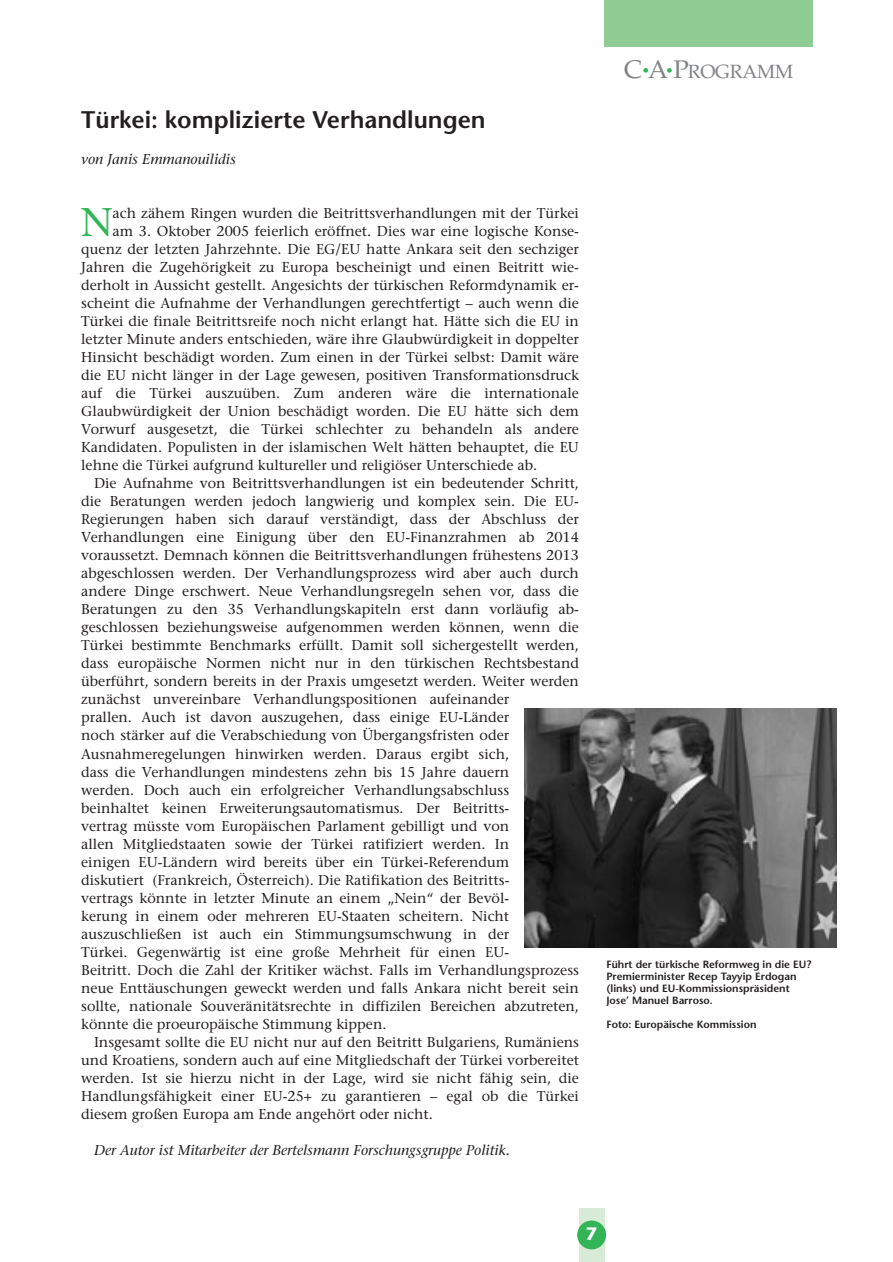
<style>
.page{position:relative;width:893px;height:1262px;background:#fff}
.page>*{position:absolute;margin:0;border:0;box-sizing:border-box;transform-origin:0 0}
.t1{font:39.9px "Stone Serif";color:#32b457}
.t2{font:600 24px "Stone Sans";color:#231f20}
.t3{font:19.2px "Palatino";letter-spacing:-.005em;color:#808285}
.t4{font:700 18px "Stone Sans";color:#fff}
.t5{font:14.25px "Stone Serif";color:#231f20}
.t6{font:italic 14.25px "Stone Serif";color:#231f20}
.t7{font:600 10.5px/12px "Stone Sans";color:#231f20}
.s1{font-size:25.5px}
</style>
<div class="page">
<div style="left:579px;top:1208px;width:25px;height:54px;background:#d7ebd7"></div>
<div style="left:577px;top:1220px;width:29px;height:29px;background:#32b457;border-radius:50%"></div>
<div style="left:604px;top:0;width:209px;height:47px;background:#8ecc94"></div>
<img style="left:524px;top:708px;width:312px;height:239px">
<h2 class="t2" style="left:81px;top:111px;width:406px">Türkei: komplizierte Verhandlungen</h2>
<p class="t6" style="left:81px;top:154px;width:156px">von Janis Emmanouilidis</p>
<h1 class="t1" style="left:81px;top:207px;width:33px">N</h1>
<p class="t5" style="left:113px;top:208px;width:468px">ach zähem Ringen wurden die Beitrittsverhandlungen mit der Türkei</p>
<p class="t5" style="left:113px;top:226px;width:468px">am 3. Oktober 2005 feierlich eröffnet. Dies war eine logische Konse-</p>
<p class="t5" style="left:81px;top:244px;width:499px">quenz der letzten Jahrzehnte. Die EG/EU hatte Ankara seit den sechziger</p>
<p class="t5" style="left:81px;top:262px;width:499px">Jahren die Zugehörigkeit zu Europa bescheinigt und einen Beitritt wie-</p>
<p class="t5" style="left:81px;top:280px;width:499px">derholt in Aussicht gestellt. Angesichts der türkischen Reformdynamik er-</p>
<p class="t5" style="left:81px;top:298px;width:499px">scheint die Aufnahme der Verhandlungen gerechtfertigt – auch wenn die</p>
<p class="t5" style="left:81px;top:316px;width:499px">Türkei die finale Beitrittsreife noch nicht erlangt hat. Hätte sich die EU in</p>
<p class="t5" style="left:81px;top:334px;width:499px">letzter Minute anders entschieden, wäre ihre Glaubwürdigkeit in doppelter</p>
<p class="t5" style="left:81px;top:352px;width:499px">Hinsicht beschädigt worden. Zum einen in der Türkei selbst: Damit wäre</p>
<p class="t5" style="left:81px;top:370px;width:499px">die EU nicht länger in der Lage gewesen, positiven Transformationsdruck</p>
<p class="t5" style="left:81px;top:388px;width:499px">auf die Türkei auszuüben. Zum anderen wäre die internationale</p>
<p class="t5" style="left:81px;top:406px;width:499px">Glaubwürdigkeit der Union beschädigt worden. Die EU hätte sich dem</p>
<p class="t5" style="left:81px;top:424px;width:499px">Vorwurf ausgesetzt, die Türkei schlechter zu behandeln als andere</p>
<p class="t5" style="left:81px;top:442px;width:499px">Kandidaten. Populisten in der islamischen Welt hätten behauptet, die EU</p>
<p class="t5" style="left:81px;top:460px;width:457px">lehne die Türkei aufgrund kultureller und religiöser Unterschiede ab.</p>
<p class="t5" style="left:94px;top:478px;width:486px">Die Aufnahme von Beitrittsverhandlungen ist ein bedeutender Schritt,</p>
<p class="t5" style="left:81px;top:496px;width:499px">die Beratungen werden jedoch langwierig und komplex sein. Die EU-</p>
<p class="t5" style="left:81px;top:514px;width:499px">Regierungen haben sich darauf verständigt, dass der Abschluss der</p>
<p class="t5" style="left:81px;top:532px;width:499px">Verhandlungen eine Einigung über den EU-Finanzrahmen ab 2014</p>
<p class="t5" style="left:81px;top:550px;width:499px">voraussetzt. Demnach können die Beitrittsverhandlungen frühestens 2013</p>
<p class="t5" style="left:81px;top:568px;width:499px">abgeschlossen werden. Der Verhandlungsprozess wird aber auch durch</p>
<p class="t5" style="left:81px;top:586px;width:499px">andere Dinge erschwert. Neue Verhandlungsregeln sehen vor, dass die</p>
<p class="t5" style="left:81px;top:604px;width:499px">Beratungen zu den 35 Verhandlungskapiteln erst dann vorläufig ab-</p>
<p class="t5" style="left:81px;top:622px;width:499px">geschlossen beziehungsweise aufgenommen werden können, wenn die</p>
<p class="t5" style="left:81px;top:640px;width:499px">Türkei bestimmte Benchmarks erfüllt. Damit soll sichergestellt werden,</p>
<p class="t5" style="left:81px;top:658px;width:499px">dass europäische Normen nicht nur in den türkischen Rechtsbestand</p>
<p class="t5" style="left:81px;top:676px;width:499px">überführt, sondern bereits in der Praxis umgesetzt werden. Weiter werden</p>
<p class="t5" style="left:81px;top:694px;width:429px">zunächst unvereinbare Verhandlungspositionen aufeinander</p>
<p class="t5" style="left:81px;top:712px;width:429px">prallen. Auch ist davon auszugehen, dass einige EU-Länder</p>
<p class="t5" style="left:81px;top:730px;width:429px">noch stärker auf die Verabschiedung von Übergangsfristen oder</p>
<p class="t5" style="left:81px;top:748px;width:429px">Ausnahmeregelungen hinwirken werden. Daraus ergibt sich,</p>
<p class="t5" style="left:81px;top:766px;width:429px">dass die Verhandlungen mindestens zehn bis 15 Jahre dauern</p>
<p class="t5" style="left:81px;top:784px;width:429px">werden. Doch auch ein erfolgreicher Verhandlungsabschluss</p>
<p class="t5" style="left:81px;top:802px;width:429px">beinhaltet keinen Erweiterungsautomatismus. Der Beitritts-</p>
<p class="t5" style="left:81px;top:820px;width:429px">vertrag müsste vom Europäischen Parlament gebilligt und von</p>
<p class="t5" style="left:81px;top:838px;width:429px">allen Mitgliedstaaten sowie der Türkei ratifiziert werden. In</p>
<p class="t5" style="left:81px;top:856px;width:429px">einigen EU-Ländern wird bereits über ein Türkei-Referendum</p>
<p class="t5" style="left:81px;top:874px;width:429px">diskutiert (Frankreich, Österreich). Die Ratifikation des Beitritts-</p>
<p class="t5" style="left:81px;top:892px;width:429px">vertrags könnte in letzter Minute an einem „Nein“ der Bevöl-</p>
<p class="t5" style="left:81px;top:910px;width:429px">kerung in einem oder mehreren EU-Staaten scheitern. Nicht</p>
<p class="t5" style="left:81px;top:928px;width:429px">auszuschließen ist auch ein Stimmungsumschwung in der</p>
<p class="t5" style="left:81px;top:946px;width:429px">Türkei. Gegenwärtig ist eine große Mehrheit für einen EU-</p>
<p class="t5" style="left:81px;top:964px;width:499px">Beitritt. Doch die Zahl der Kritiker wächst. Falls im Verhandlungsprozess</p>
<p class="t5" style="left:81px;top:982px;width:499px">neue Enttäuschungen geweckt werden und falls Ankara nicht bereit sein</p>
<p class="t5" style="left:81px;top:1000px;width:499px">sollte, nationale Souveränitätsrechte in diffizilen Bereichen abzutreten,</p>
<p class="t5" style="left:81px;top:1018px;width:307px">könnte die proeuropäische Stimmung kippen.</p>
<p class="t5" style="left:94px;top:1036px;width:486px">Insgesamt sollte die EU nicht nur auf den Beitritt Bulgariens, Rumäniens</p>
<p class="t5" style="left:81px;top:1054px;width:499px">und Kroatiens, sondern auch auf eine Mitgliedschaft der Türkei vorbereitet</p>
<p class="t5" style="left:81px;top:1072px;width:499px">werden. Ist sie hierzu nicht in der Lage, wird sie nicht fähig sein, die</p>
<p class="t5" style="left:81px;top:1090px;width:499px">Handlungsfähigkeit einer EU-25+ zu garantieren – egal ob die Türkei</p>
<p class="t5" style="left:81px;top:1108px;width:353px">diesem großen Europa am Ende angehört oder nicht.</p>
<p class="t6" style="left:94px;top:1144px;width:417px">Der Autor ist Mitarbeiter der Bertelsmann Forschungsgruppe Politik.</p>
<h3 class="t3" style="left:624px;top:64px;width:170px"><span class="s1">C</span><sup>•</sup><span class="s1">A</span><sup>•</sup><span class="s1">P</span>ROGRAMM</h3>
<p class="t7" style="left:606px;top:959px;width:206px">Führt der türkische Reformweg in die EU?<br>Premierminister Recep Tayyip Erdogan (links) und EU-Kommissionspräsident Jose’ Manuel Barroso.</p>
<p class="t7" style="left:606px;top:1019px;width:152px">Foto: Europäische Kommission</p>
<p class="t4" style="left:586px;top:1226px;width:13px">7</p>
</div>
